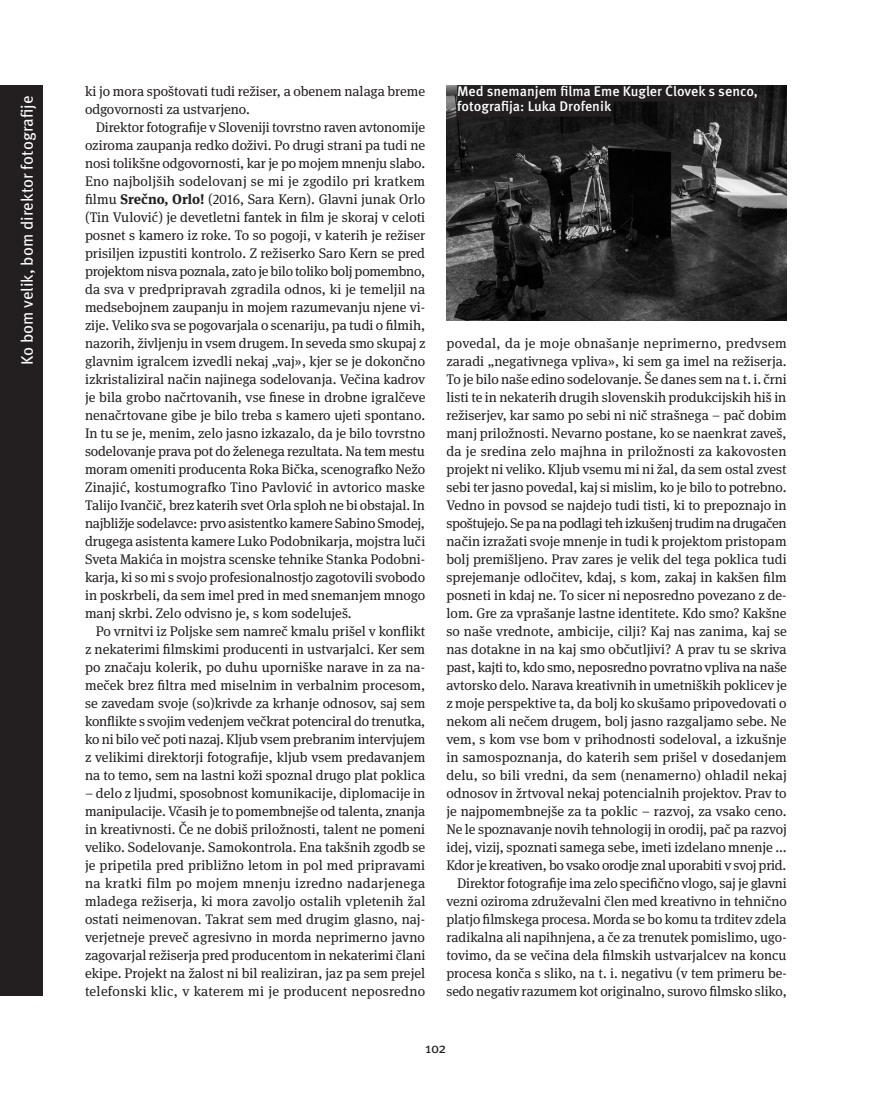
<style>
.page{position:relative;width:893px;height:1106px;background:#fff}
.page>*{position:absolute;margin:0;border:0;box-sizing:border-box;transform-origin:0 0}
.t1{font:16.5px "Meta Pro";color:#fff}
.t2{font:14.25px "Meta Pro";color:#231f20}
.Body_zamik{font:13.95px/18px "Meta Serif Pro";letter-spacing:-.005em;color:#231f20;text-align:justify}
.Body_zamik-2{font:500 13.95px "Meta Pro";color:#fff}
.s1{font-weight:700}
</style>
<div class="page">
<div style="left:0;top:85px;width:43px;height:910px;background:#231f20"></div>
<img style="left:446px;top:85px;width:341px;height:236px">
<div style="left:457px;top:85px;width:301px;height:17px;background:#231f20"></div>
<div style="left:457px;top:100px;width:154px;height:17px;background:#231f20"></div>
<p class="t1" style="left:17px;top:365px;width:271px;rotate:-90deg">Ko bom velik, bom direktor fotografije</p>
<p class="Body_zamik" style="left:85px;top:81px;width:342px">ki jo mora spoštovati tudi režiser, a obenem nalaga breme odgovornosti za ustvarjeno.</p>
<p class="Body_zamik" style="left:85px;top:117px;width:342px;text-indent:11px">Direktor fotografije v Sloveniji tovrstno raven avtonomije oziroma zaupanja redko doživi. Po drugi strani pa tudi ne nosi tolikšne odgovornosti, kar je po mojem mnenju slabo.<br>Eno najboljših sodelovanj se mi je zgodilo pri kratkem filmu <span class="s1">Srečno, Orlo!</span> (2016, Sara Kern). Glavni junak Orlo (Tin Vulović) je devetletni fantek in film je skoraj v celoti posnet s kamero iz roke. To so pogoji, v katerih je režiser prisiljen izpustiti kontrolo. Z režiserko Saro Kern se pred projektom nisva poznala, zato je bilo toliko bolj pomembno, da sva v predpripravah zgradila odnos, ki je temeljil na medsebojnem zaupanju in mojem razumevanju njene vi&shy;zije. Veliko sva se pogovarjala o scenariju, pa tudi o filmih, nazorih, življenju in vsem drugem. In seveda smo skupaj z glavnim igralcem izvedli nekaj „vaj», kjer se je dokončno izkristaliziral način najinega sodelovanja. Večina kadrov je bila grobo načrtovanih, vse finese in drobne igralčeve nenačrtovane gibe je bilo treba s kamero ujeti spontano.<br>In tu se je, menim, zelo jasno izkazalo, da je bilo tovrstno sodelovanje prava pot do želenega rezultata. Na tem mestu moram omeniti producenta Roka Bička, scenografko Nežo Zinajić, kostumografko Tino Pavlović in avtorico maske Talijo Ivančič, brez katerih svet Orla sploh ne bi obstajal. In najbližje sodelavce: prvo asistentko kamere Sabino Smodej, drugega asistenta kamere Luko Podobnikarja, mojstra luči Sveta Makića in mojstra scenske tehnike Stanka Podobni&shy;karja, ki so mi s svojo profesionalnostjo zagotovili svobodo in poskrbeli, da sem imel pred in med snemanjem mnogo manj skrbi. Zelo odvisno je, s kom sodeluješ.</p>
<p class="Body_zamik" style="left:85px;top:621px;width:342px;text-indent:11px">Po vrnitvi iz Poljske sem namreč kmalu prišel v konflikt z nekaterimi filmskimi producenti in ustvarjalci. Ker sem po značaju kolerik, po duhu uporniške narave in za na&shy;meček brez filtra med miselnim in verbalnim procesom, se zavedam svoje (so)krivde za krhanje odnosov, saj sem konflikte s svojim vedenjem večkrat potenciral do trenutka, ko ni bilo več poti nazaj. Kljub vsem prebranim intervjujem z velikimi direktorji fotografije, kljub vsem predavanjem na to temo, sem na lastni koži spoznal drugo plat poklica</p>
<p class="Body_zamik" style="left:85px;top:783px;width:342px">– delo z ljudmi, sposobnost komunikacije, diplomacije in manipulacije. Včasih je to pomembnejše od talenta, znanja in kreativnosti. Če ne dobiš priložnosti, talent ne pomeni veliko. Sodelovanje. Samokontrola. Ena takšnih zgodb se je pripetila pred približno letom in pol med pripravami na kratki film po mojem mnenju izredno nadarjenega mladega režiserja, ki mora zavoljo ostalih vpletenih žal ostati neimenovan. Takrat sem med drugim glasno, naj&shy;verjetneje preveč agresivno in morda neprimerno javno zagovarjal režiserja pred producentom in nekaterimi člani ekipe. Projekt na žalost ni bil realiziran, jaz pa sem prejel telefonski klic, v katerem mi je producent neposredno</p>
<p class="Body_zamik-2" style="left:457px;top:83px;width:302px">Med snemanjem filma Eme Kugler Človek s senco,</p>
<p class="Body_zamik-2" style="left:457px;top:98px;width:156px">fotografija: Luka Drofenik</p>
<p class="Body_zamik" style="left:446px;top:333px;width:342px">povedal, da je moje obnašanje neprimerno, predvsem zaradi „negativnega vpliva», ki sem ga imel na režiserja.<br>To je bilo naše edino sodelovanje. Še danes sem na t. i. črni listi te in nekaterih drugih slovenskih produkcijskih hiš in režiserjev, kar samo po sebi ni nič strašnega – pač dobim manj priložnosti. Nevarno postane, ko se naenkrat zaveš, da je sredina zelo majhna in priložnosti za kakovosten projekt ni veliko. Kljub vsemu mi ni žal, da sem ostal zvest sebi ter jasno povedal, kaj si mislim, ko je bilo to potrebno.<br>Vedno in povsod se najdejo tudi tisti, ki to prepoznajo in spoštujejo. Se pa na podlagi teh izkušenj trudim na drugačen način izražati svoje mnenje in tudi k projektom pristopam bolj premišljeno. Prav zares je velik del tega poklica tudi sprejemanje odločitev, kdaj, s kom, zakaj in kakšen film posneti in kdaj ne. To sicer ni neposredno povezano z de&shy;lom. Gre za vprašanje lastne identitete. Kdo smo? Kakšne so naše vrednote, ambicije, cilji? Kaj nas zanima, kaj se nas dotakne in na kaj smo občutljivi? A prav tu se skriva past, kajti to, kdo smo, neposredno povratno vpliva na naše avtorsko delo. Narava kreativnih in umetniških poklicev je z moje perspektive ta, da bolj ko skušamo pripovedovati o nekom ali nečem drugem, bolj jasno razgaljamo sebe. Ne vem, s kom vse bom v prihodnosti sodeloval, a izkušnje in samospoznanja, do katerih sem prišel v dosedanjem delu, so bili vredni, da sem (nenamerno) ohladil nekaj odnosov in žrtvoval nekaj potencialnih projektov. Prav to je najpomembnejše za ta poklic – razvoj, za vsako ceno.<br>Ne le spoznavanje novih tehnologij in orodij, pač pa razvoj idej, vizij, spoznati samega sebe, imeti izdelano mnenje ...<br>Kdor je kreativen, bo vsako orodje znal uporabiti v svoj prid.</p>
<p class="Body_zamik" style="left:446px;top:873px;width:342px;text-indent:11px">Direktor fotografije ima zelo specifično vlogo, saj je glavni vezni oziroma združevalni člen med kreativno in tehnično platjo filmskega procesa. Morda se bo komu ta trditev zdela radikalna ali napihnjena, a če za trenutek pomislimo, ugo&shy;tovimo, da se večina dela filmskih ustvarjalcev na koncu procesa konča s sliko, na t. i. negativu (v tem primeru be&shy;sedo negativ razumem kot originalno, surovo filmsko sliko,</p>
<p class="t2" style="left:425px;top:1039px;width:23px">102</p>
</div>
